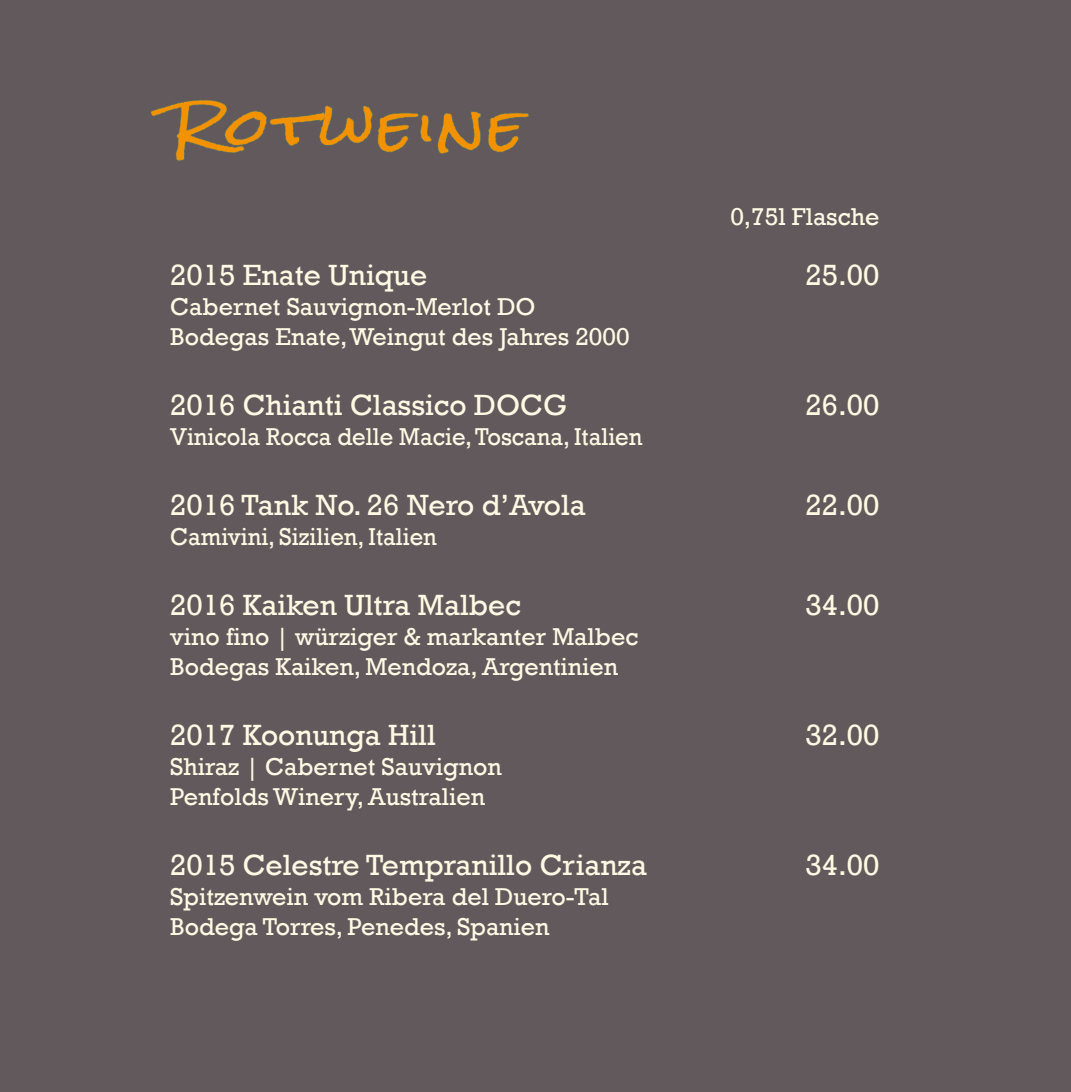
<style>
.page{position:relative;width:1071px;height:1092px;background:#fff}
.page>*{position:absolute;margin:0;border:0;box-sizing:border-box;transform-origin:0 0}
.t1{font:50px "Rock Salt";letter-spacing:.05em;color:#f39200;scale:1.25 1}
.t2{font:30px "Rockwell";color:#fff9e3}
.t3{font:25px/30px "Rockwell";color:#fff9e3}
.t4{font:25px "Rockwell";color:#fff9e3;scale:.95 1}
</style>
<div class="page">
<div style="left:0;top:0;width:1070px;height:1091px;background:#62595d"></div>
<svg style="left:150px;top:100px;width:379px;height:61px"></svg>
<h1 class="t1" style="left:170px;top:100px;width:285px">Rotweine</h1>
<p class="t3" style="left:730px;top:202px;width:150px">0,75l Flasche</p>
<p class="t2" style="left:170px;top:257px;width:258px">2015 Enate Unique</p>
<p class="t2" style="left:805px;top:257px;width:75px">25.00</p>
<p class="t3" style="left:170px;top:292px;width:461px">Cabernet Sauvignon-Merlot DO<br>Bodegas Enate, Weingut des Jahres 2000</p>
<p class="t2" style="left:170px;top:387px;width:398px">2016 Chianti Classico DOCG</p>
<p class="t2" style="left:805px;top:387px;width:75px">26.00</p>
<p class="t4" style="left:170px;top:422px;width:498px">Vinicola Rocca delle Macie, Toscana, Italien</p>
<p class="t2" style="left:170px;top:487px;width:417px">2016 Tank No. 26 Nero d’Avola</p>
<p class="t2" style="left:805px;top:487px;width:75px">22.00</p>
<p class="t4" style="left:170px;top:522px;width:282px">Camivini, Sizilien, Italien</p>
<p class="t2" style="left:170px;top:587px;width:352px">2016 Kaiken Ultra Malbec</p>
<p class="t2" style="left:805px;top:587px;width:75px">34.00</p>
<p class="t3" style="left:170px;top:622px;width:469px">vino fino | würziger &amp; markanter Malbec<br>Bodegas Kaiken, Mendoza, Argentinien</p>
<p class="t2" style="left:170px;top:717px;width:267px">2017 Koonunga Hill</p>
<p class="t2" style="left:805px;top:717px;width:75px">32.00</p>
<p class="t3" style="left:170px;top:752px;width:333px">Shiraz | Cabernet Sauvignon<br>Penfolds Winery, Australien</p>
<p class="t2" style="left:170px;top:847px;width:478px">2015 Celestre Tempranillo Crianza</p>
<p class="t2" style="left:805px;top:847px;width:75px">34.00</p>
<p class="t3" style="left:170px;top:882px;width:440px">Spitzenwein vom Ribera del Duero-Tal<br>Bodega Torres, Penedes, Spanien</p>
</div>
